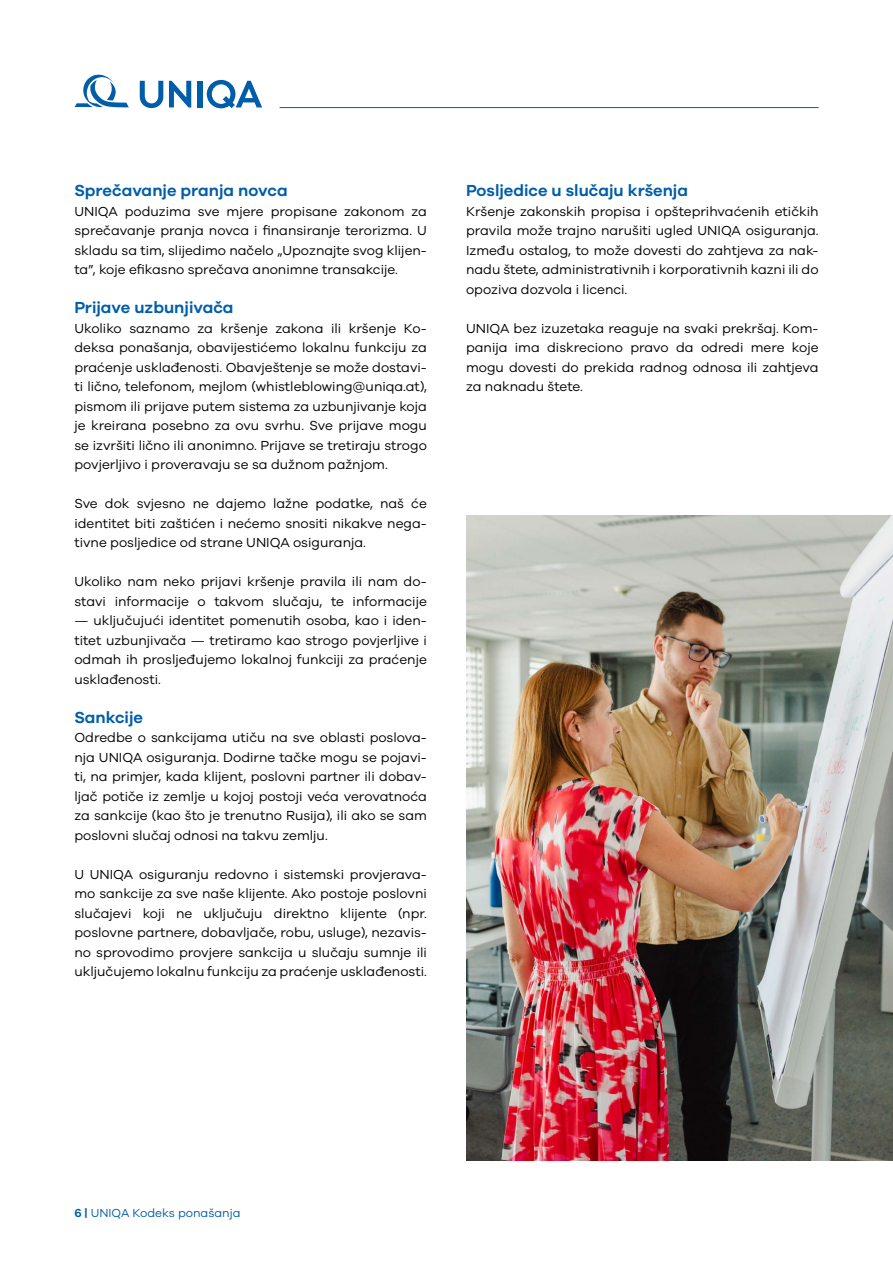
<style>
.page{position:relative;width:893px;height:1263px;background:#fff}
.page>*{position:absolute;margin:0;border:0;box-sizing:border-box;transform-origin:0 0}
.t1{font:600 16.5px "UNIQA Galano";color:#005da9}
.t2{font:13.5px/19.5px "UNIQA Galano";color:#000;text-align:justify}
.t3{font:12px "UNIQA Galano";color:#005da9}
.s1{font-weight:600}
</style>
<div class="page">
<svg style="left:75px;top:75px;width:54px;height:32px"></svg>
<svg style="left:140px;top:81px;width:23px;height:27px"></svg>
<svg style="left:169px;top:81px;width:22px;height:27px"></svg>
<div style="left:197px;top:81px;width:5px;height:26px;background:#005da9"></div>
<svg style="left:207px;top:80px;width:55px;height:28px"></svg>
<hr style="left:280px;top:107px;width:539px;height:1px;background:#005da9">
<img style="left:466px;top:516px;width:427px;height:644px">
<p class="t1" style="left:74px;top:181px;width:215px">Sprečavanje pranja novca</p>
<p class="t2" style="left:74px;top:201px;width:354px">UNIQA poduzima sve mjere propisane zakonom za sprečavanje pranja novca i finansiranje terorizma. U skladu sa tim, slijedimo načelo „Upoznajte svog klijen&shy;ta”, koje efikasno sprečava anonimne transakcije.</p>
<p class="t1" style="left:74px;top:298px;width:161px">Prijave uzbunjivača</p>
<p class="t2" style="left:74px;top:318px;width:354px">Ukoliko saznamo za kršenje zakona ili kršenje Ko&shy;deksa ponašanja, obavijestićemo lokalnu funkciju za praćenje usklađenosti. Obavještenje se može dostavi&shy;ti lično, telefonom, mejlom (whistleblowing@uniqa.at), pismom ili prijave putem sistema za uzbunjivanje koja je kreirana posebno za ovu svrhu. Sve prijave mogu se izvršiti lično ili anonimno. Prijave se tretiraju strogo povjerljivo i proveravaju se sa dužnom pažnjom.</p>
<p class="t2" style="left:74px;top:493px;width:354px">Sve dok svjesno ne dajemo lažne podatke, naš će identitet biti zaštićen i nećemo snositi nikakve nega&shy;tivne posljedice od strane UNIQA osiguranja.</p>
<p class="t2" style="left:74px;top:571px;width:354px">Ukoliko nam neko prijavi kršenje pravila ili nam do&shy;stavi informacije o takvom slučaju, te informacije</p>
<p class="t2" style="left:74px;top:610px;width:354px">— uključujući identitet pomenutih osoba, kao i iden&shy;titet uzbunjivača — tretiramo kao strogo povjerljive i odmah ih prosljeđujemo lokalnoj funkciji za praćenje usklađenosti.</p>
<p class="t1" style="left:74px;top:707px;width:70px">Sankcije</p>
<p class="t2" style="left:74px;top:728px;width:354px;text-align:left">Odredbe o sankcijama utiču na sve oblasti poslova&shy;nja UNIQA osiguranja. Dodirne tačke mogu se pojavi&shy;ti, na primjer, kada klijent, poslovni partner ili dobav&shy;ljač potiče iz zemlje u kojoj postoji veća verovatnoća za sankcije (kao što je trenutno Rusija), ili ako se sam poslovni slučaj odnosi na takvu zemlju.</p>
<p class="t2" style="left:74px;top:864px;width:354px">U UNIQA osiguranju redovno i sistemski provjerava&shy;mo sankcije za sve naše klijente. Ako postoje poslovni slučajevi koji ne uključuju direktno klijente (npr. poslovne partnere, dobavljače, robu, usluge), nezavis&shy;no sprovodimo provjere sankcija u slučaju sumnje ili uključujemo lokalnu funkciju za praćenje usklađenosti.</p>
<p class="t1" style="left:466px;top:181px;width:223px">Posljedice u slučaju kršenja</p>
<p class="t2" style="left:466px;top:201px;width:354px">Kršenje zakonskih propisa i opšteprihvaćenih etičkih pravila može trajno narušiti ugled UNIQA osiguranja.<br>Između ostalog, to može dovesti do zahtjeva za nak&shy;nadu štete, administrativnih i korporativnih kazni ili do opoziva dozvola i licenci.</p>
<p class="t2" style="left:466px;top:318px;width:354px">UNIQA bez izuzetaka reaguje na svaki prekršaj. Kom&shy;panija ima diskreciono pravo da odredi mere koje mogu dovesti do prekida radnog odnosa ili zahtjeva za naknadu štete.</p>
<p class="t3" style="left:74px;top:1205px;width:168px"><span class="s1">6 |</span> UNIQA Kodeks ponašanja</p>
</div>
